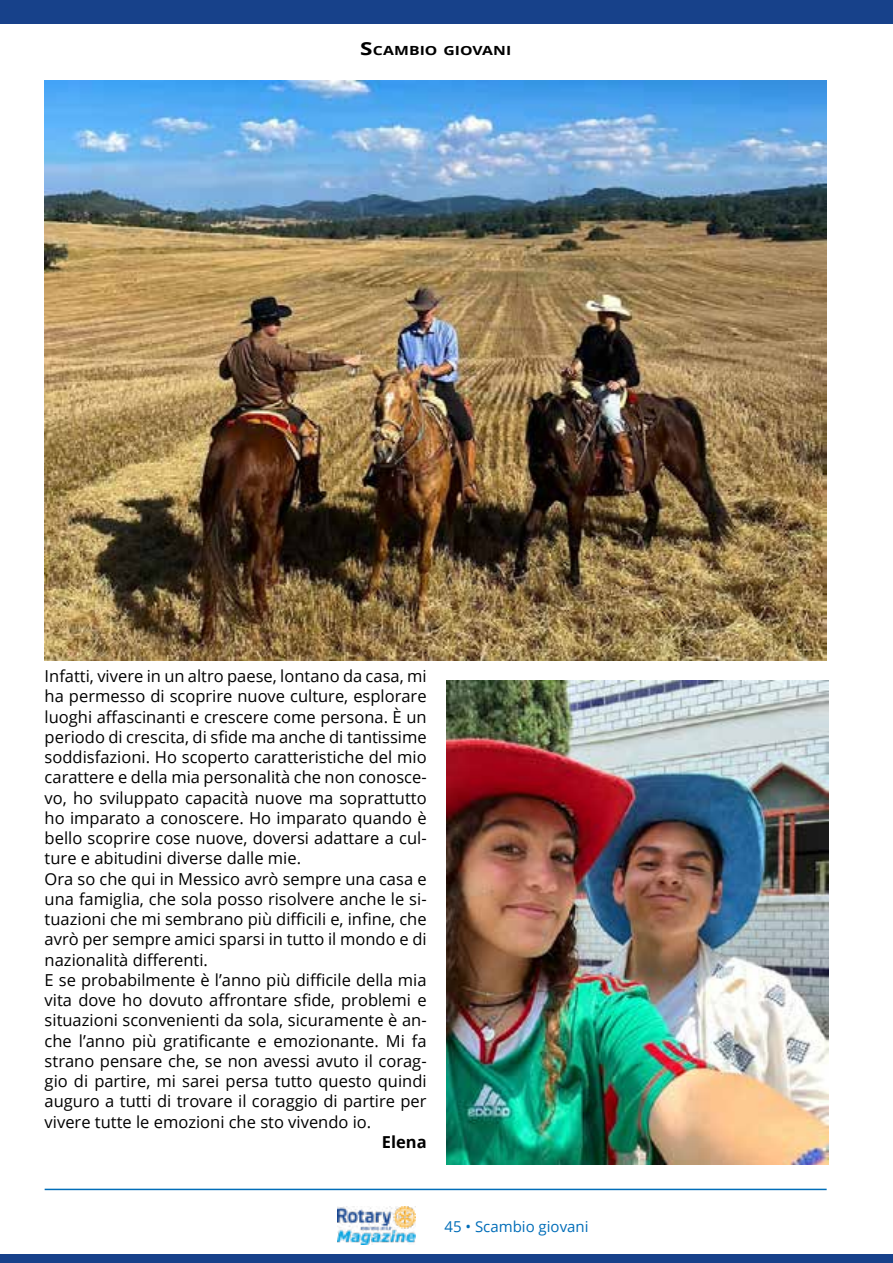
<style>
.page{position:relative;width:893px;height:1263px;background:#fff}
.page>*{position:absolute;margin:0;border:0;box-sizing:border-box;transform-origin:0 0}
.t1{font:16.5px "Open Sans";color:#000}
.t2{font:700 16.5px "Open Sans";color:#000}
.t3{font:15px "Open Sans";color:#006db8}
.t4{font:700 12.6px "Open Sans";color:#000;scale:1.25 1}
.s1{font-size:18px}
</style>
<div class="page">
<img style="left:337px;top:1206px;width:79px;height:39px">
<hr style="left:45px;top:1189px;width:782px;height:1px;background:#006db8">
<div style="left:0;top:0;width:893px;height:23px;background:#17418a"></div>
<div style="left:0;top:1254px;width:893px;height:9px;background:#17418a"></div>
<img style="left:45px;top:80px;width:782px;height:581px">
<img style="left:446px;top:681px;width:383px;height:483px">
<p class="t4" style="left:360px;top:42px;width:122px"><span class="s1">S</span>CAMBIO GIOVANI</p>
<p class="t1" style="left:45px;top:665px;width:383px">Infatti, vivere in un altro paese, lontano da casa, mi</p>
<p class="t1" style="left:45px;top:685px;width:383px">ha permesso di scoprire nuove culture, esplorare</p>
<p class="t1" style="left:45px;top:705px;width:383px">luoghi affascinanti e crescere come persona. È un</p>
<p class="t1" style="left:45px;top:725px;width:383px">periodo di crescita, di sfide ma anche di tantissime</p>
<p class="t1" style="left:45px;top:746px;width:383px">soddisfazioni. Ho scoperto caratteristiche del mio</p>
<p class="t1" style="left:45px;top:766px;width:383px">carattere e della mia personalità che non conosce-</p>
<p class="t1" style="left:45px;top:786px;width:383px">vo, ho sviluppato capacità nuove ma soprattutto</p>
<p class="t1" style="left:45px;top:806px;width:383px">ho imparato a conoscere. Ho imparato quando è</p>
<p class="t1" style="left:45px;top:827px;width:383px">bello scoprire cose nuove, doversi adattare a cul-</p>
<p class="t1" style="left:45px;top:847px;width:258px">ture e abitudini diverse dalle mie.</p>
<p class="t1" style="left:45px;top:867px;width:383px">Ora so che qui in Messico avrò sempre una casa e</p>
<p class="t1" style="left:45px;top:887px;width:383px">una famiglia, che sola posso risolvere anche le si-</p>
<p class="t1" style="left:45px;top:908px;width:383px">tuazioni che mi sembrano più difficili e, infine, che</p>
<p class="t1" style="left:45px;top:928px;width:383px">avrò per sempre amici sparsi in tutto il mondo e di</p>
<p class="t1" style="left:45px;top:948px;width:165px">nazionalità differenti.</p>
<p class="t1" style="left:45px;top:968px;width:383px">E se probabilmente è l’anno più difficile della mia</p>
<p class="t1" style="left:45px;top:989px;width:383px">vita dove ho dovuto affrontare sfide, problemi e</p>
<p class="t1" style="left:45px;top:1009px;width:383px">situazioni sconvenienti da sola, sicuramente è an-</p>
<p class="t1" style="left:45px;top:1029px;width:383px">che l’anno più gratificante e emozionante. Mi fa</p>
<p class="t1" style="left:45px;top:1049px;width:383px">strano pensare che, se non avessi avuto il corag-</p>
<p class="t1" style="left:45px;top:1070px;width:383px">gio di partire, mi sarei persa tutto questo quindi</p>
<p class="t1" style="left:45px;top:1090px;width:383px">auguro a tutti di trovare il coraggio di partire per</p>
<p class="t1" style="left:45px;top:1110px;width:328px">vivere tutte le emozioni che sto vivendo io.</p>
<p class="t2" style="left:382px;top:1130px;width:46px">Elena</p>
<p class="t3" style="left:444px;top:1216px;width:146px">45 • Scambio giovani</p>
</div>
